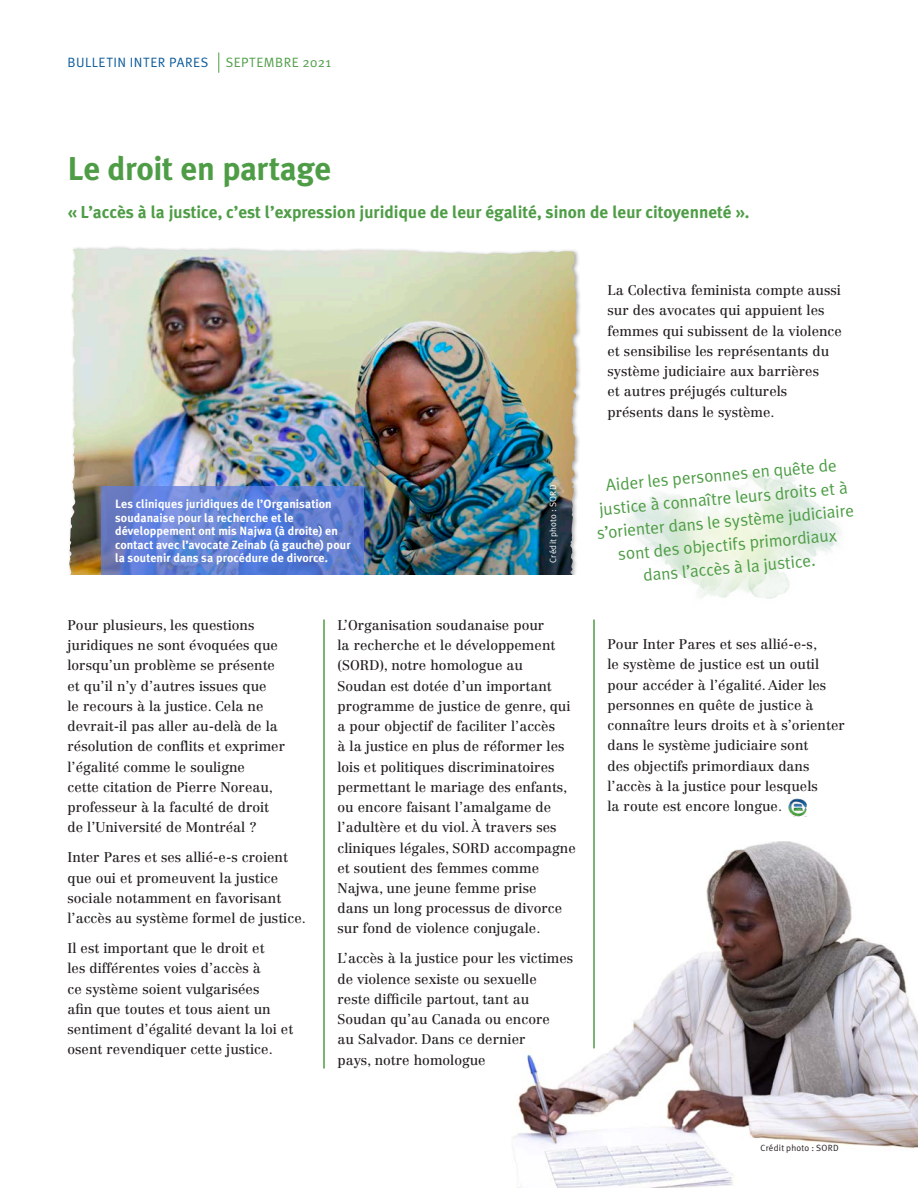
<style>
.page{position:relative;width:918px;height:1188px;background:#fff}
.page>*{position:absolute;margin:0;border:0;box-sizing:border-box;transform-origin:0 0}
.t1{font:700 33px "Meta Plus";letter-spacing:-.01em;color:#4e9d46}
.t2{font:17.25px/23.2px "Meta Plus";color:#4e9d46;text-align:center}
.t3{font:700 17.25px "Meta Plus";color:#4e9d46}
.t4{font:13.8px/20.2px "Centennial LT Std";color:#231f20}
.t5{font:13.5px "Meta Plus";letter-spacing:.04em;color:#0b5a9a}
.t6{font:13.5px "Meta Plus";letter-spacing:.035em;color:#4e9d46}
.t7{font:700 12px/13.5px "Meta Plus";letter-spacing:.01em;color:#fff}
.t8{font:9px "Meta Plus";letter-spacing:.025em;color:#fff}
.t9{font:9px "Meta Plus";letter-spacing:.025em;color:#231f20}
</style>
<div class="page">
<img style="left:512px;top:842px;width:406px;height:346px">
<hr style="left:324px;top:620px;width:1px;height:448px;background:#4e9d46">
<hr style="left:594px;top:620px;width:1px;height:428px;background:#4e9d46">
<svg style="left:218px;top:52px;width:1px;height:21px"></svg>
<img style="left:626px;top:474px;width:215px;height:125px">
<img style="left:788px;top:798px;width:19px;height:18px">
<div style="left:67px;top:246px;width:515px;height:340px;background:#231f20;opacity:.4"></div>
<img style="left:70px;top:248px;width:48px;height:291px">
<svg style="left:102px;top:486px;width:262px;height:90px;background:#6280d3"></svg>
<div style="left:68px;top:576px;width:516px;height:14px;background:#fff"></div>
<p class="t5" style="left:67px;top:54px;width:142px">BULLETIN INTER PARES</p>
<p class="t6" style="left:226px;top:54px;width:107px">SEPTEMBRE 2021</p>
<h1 class="t1" style="left:68px;top:149px;width:265px">Le droit en partage</h1>
<p class="t3" style="left:68px;top:202px;width:684px">« L’accès à la justice, c’est l’expression juridique de leur égalité, sinon de leur citoyenneté ».</p>
<p class="t7" style="left:115px;top:497px;width:237px">Les cliniques juridiques de l’Organisation soudanaise pour la recherche et le développement ont mis Najwa (à droite) en contact avec l’avocate Zeinab (à gauche) pour la soutenir dans sa procédure de divorce.</p>
<p class="t8" style="left:548px;top:563px;width:80px;rotate:-90deg">Crédit photo : SORD</p>
<p class="t4" style="left:68px;top:615px;width:219px">Pour plusieurs, les questions juridiques ne sont évoquées que lorsqu’un problème se présente et qu’il n’y d’autres issues que<br>le recours à la justice. Cela ne devrait-il pas aller au-delà de la résolution de conflits et exprimer l’égalité comme le souligne<br>cette citation de Pierre Noreau, professeur à la faculté de droit de l’Université de Montréal ?</p>
<p class="t4" style="left:68px;top:847px;width:240px">Inter Pares et ses allié-e-s croient que oui et promeuvent la justice sociale notamment en favorisant l’accès au système formel de justice.</p>
<p class="t4" style="left:68px;top:938px;width:227px">Il est important que le droit et<br>les différentes voies d’accès à<br>ce système soient vulgarisées<br>afin que toutes et tous aient un sentiment d’égalité devant la loi et osent revendiquer cette justice.</p>
<p class="t4" style="left:337px;top:615px;width:240px">L’Organisation soudanaise pour<br>la recherche et le développement (SORD), notre homologue au<br>Soudan est dotée d’un important programme de justice de genre, qui a pour objectif de faciliter l’accès<br>à la justice en plus de réformer les lois et politiques discriminatoires permettant le mariage des enfants, ou encore faisant l’amalgame de l’adultère et du viol. À travers ses cliniques légales, SORD accompagne et soutient des femmes comme Najwa, une jeune femme prise<br>dans un long processus de divorce sur fond de violence conjugale.</p>
<p class="t4" style="left:337px;top:949px;width:237px">L’accès à la justice pour les victimes de violence sexiste ou sexuelle<br>reste difficile partout, tant au<br>Soudan qu’au Canada ou encore<br>au Salvador. Dans ce dernier<br>pays, notre homologue</p>
<p class="t4" style="left:607px;top:280px;width:236px">La Colectiva feminista compte aussi sur des avocates qui appuient les femmes qui subissent de la violence et sensibilise les représentants du système judiciaire aux barrières<br>et autres préjugés culturels présents dans le système.</p>
<p class="t2" style="left:592px;top:474px;width:260px;rotate:-5deg">Aider les personnes en quête de justice à connaître leurs droits et à s’orienter dans le système judiciaire sont des objectifs primordiaux dans l’accès à la justice.</p>
<p class="t4" style="left:607px;top:634px;width:239px">Pour Inter Pares et ses allié-e-s,<br>le système de justice est un outil pour accéder à l’égalité. Aider les personnes en quête de justice à connaître leurs droits et à s’orienter dans le système judiciaire sont<br>des objectifs primordiaux dans l’accès à la justice pour lesquels<br>la route est encore longue.</p>
<p class="t9" style="left:761px;top:1143px;width:80px">Crédit photo : SORD</p>
</div>
